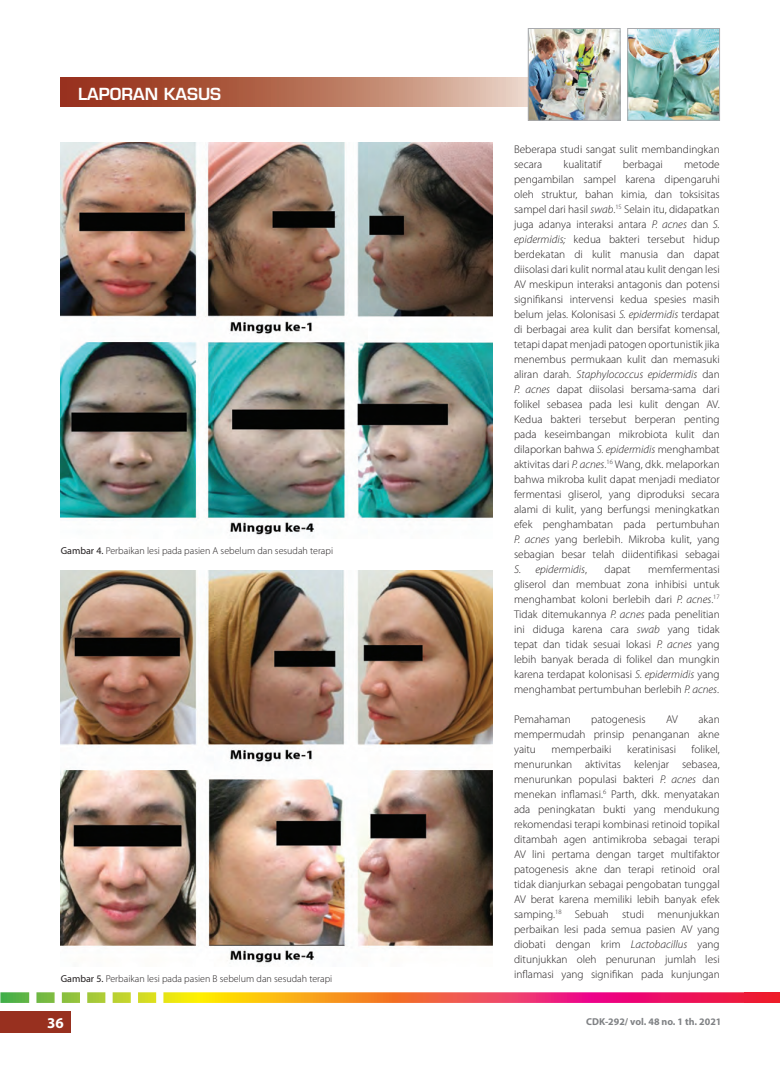
<style>
.page{position:relative;width:780px;height:1088px;background:#fff}
.page>*{position:absolute;margin:0;border:0;box-sizing:border-box;transform-origin:0 0}
.t1{font:600 16.25px "Eurostile LT Std";color:#fff}
.t2{font:700 15px "Myriad Pro";color:#fff}
.MP_default{font:300 11.25px/15px "Myriad Pro";color:#231f20;text-align:justify}
.MP_img_placement_BR{font:300 10px "Myriad Pro";color:#231f20}
.MP_img_placement{font:300 10px "Myriad Pro";color:#231f20}
.t3{font:700 10px "Myriad Pro";color:#808285}
.s1{font-weight:400}
.s2{font-style:italic}
</style>
<div class="page">
<svg style="left:60px;top:78px;width:468px;height:29px;background:#b8745d"></svg>
<img style="left:530px;top:30px;width:88px;height:88px">
<div style="left:528px;top:28px;width:92px;height:92px;border:1px solid #a8a9ad"></div>
<img style="left:629px;top:30px;width:88px;height:88px">
<div style="left:627px;top:28px;width:92px;height:92px;border:1px solid #a8a9ad"></div>
<div style="left:0;top:1012px;width:71px;height:21px;background:#98301f"></div>
<svg style="left:0;top:992px;width:780px;height:11px;background:#e57c4f"></svg>
<img style="left:60px;top:142px;width:432px;height:394px">
<img style="left:60px;top:571px;width:432px;height:393px">
<h1 class="t1" style="left:78px;top:84px;width:145px">LAPORAN KASUS</h1>
<p class="MP_img_placement_BR" style="left:61px;top:545px;width:274px"><span class="s1">Gambar 4.</span> Perbaikan lesi pada pasien A sebelum dan sesudah terapi</p>
<p class="MP_img_placement" style="left:61px;top:973px;width:273px"><span class="s1">Gambar 5.</span> Perbaikan lesi pada pasien B sebelum dan sesudah terapi</p>
<p class="MP_default" style="left:514px;top:142px;width:207px">Beberapa studi sangat sulit membandingkan secara</p>
<p class="MP_default" style="left:563px;top:157px;width:40px">kualitatif</p>
<p class="MP_default" style="left:622px;top:157px;width:41px">berbagai</p>
<p class="MP_default" style="left:514px;top:157px;width:207px;text-indent:170px">metode pengambilan sampel karena dipengaruhi oleh struktur, bahan kimia, dan toksisitas sampel dari hasil <span class="s2">swab</span>.<sup>15</sup> Selain itu, didapatkan juga adanya interaksi antara <span class="s2">P. acnes</span> dan <span class="s2">S. epidermidis;</span> kedua bakteri tersebut hidup berdekatan di kulit manusia dan dapat diisolasi dari kulit normal atau kulit dengan lesi AV meskipun interaksi antagonis dan potensi signifikansi intervensi kedua spesies masih belum jelas. Kolonisasi <span class="s2">S. epidermidis</span> terdapat di berbagai area kulit dan bersifat komensal, tetapi dapat menjadi patogen oportunistik jika menembus permukaan kulit dan memasuki aliran darah. <span class="s2">Staphylococcus epidermidis</span> dan <span class="s2">P. acnes</span> dapat diisolasi bersama-sama dari folikel sebasea pada lesi kulit dengan AV.<br>Kedua bakteri tersebut berperan penting pada keseimbangan mikrobiota kulit dan dilaporkan bahwa <span class="s2">S. epidermidis</span> menghambat aktivitas dari <span class="s2">P. acnes</span>.<sup>16</sup> Wang, dkk. melaporkan bahwa mikroba kulit dapat menjadi mediator fermentasi gliserol, yang diproduksi secara alami di kulit, yang berfungsi meningkatkan efek penghambatan pada pertumbuhan <span class="s2">P. acnes</span> yang berlebih. Mikroba kulit, yang sebagian besar telah diidentifikasi sebagai <span class="s2">S. epidermidis</span>,</p>
<p class="MP_default" style="left:514px;top:562px;width:207px;text-indent:134px">memfermentasi gliserol dan membuat zona inhibisi untuk menghambat koloni berlebih dari <span class="s2">P. acnes</span>.<sup>17<br></sup>Tidak ditemukannya <span class="s2">P. acnes</span> pada penelitian ini diduga karena cara <span class="s2">swab</span> yang tidak tepat dan tidak sesuai lokasi <span class="s2">P. acnes</span> yang lebih banyak berada di folikel dan mungkin karena terdapat kolonisasi <span class="s2">S. epidermidis</span> yang menghambat pertumbuhan berlebih <span class="s2">P. acnes</span>.</p>
<p class="MP_default" style="left:514px;top:712px;width:58px">Pemahaman</p>
<p class="MP_default" style="left:591px;top:712px;width:56px">patogenesis</p>
<p class="MP_default" style="left:666px;top:712px;width:13px">AV</p>
<p class="MP_default" style="left:604px;top:562px;width:28px">dapat</p>
<p class="MP_default" style="left:514px;top:712px;width:207px;text-indent:184px">akan mempermudah prinsip penanganan akne yaitu</p>
<p class="MP_default" style="left:514px;top:742px;width:207px;text-indent:177px">folikel, menurunkan aktivitas kelenjar sebasea, menurunkan populasi bakteri <span class="s2">P. acnes</span> dan menekan inflamasi.<sup>6</sup> Parth, dkk. menyatakan ada peningkatan bukti yang mendukung rekomendasi terapi kombinasi retinoid topikal ditambah agen antimikroba sebagai terapi AV lini pertama dengan target multifaktor patogenesis akne dan terapi retinoid oral tidak dianjurkan sebagai pengobatan tunggal AV berat karena memiliki lebih banyak efek samping.<sup>18</sup> Sebuah studi menunjukkan perbaikan lesi pada semua pasien AV yang diobati dengan krim <span class="s2">Lactobacillus</span> yang ditunjukkan oleh penurunan jumlah lesi inflamasi yang signifikan pada kunjungan</p>
<p class="MP_default" style="left:551px;top:742px;width:61px">memperbaiki</p>
<p class="MP_default" style="left:627px;top:742px;width:50px">keratinisasi</p>
<h2 class="t2" style="left:47px;top:1013px;width:18px">36</h2>
<p class="t3" style="left:586px;top:1015px;width:137px">CDK-292/ vol. 48 no. 1 th. 2021</p>
</div>
